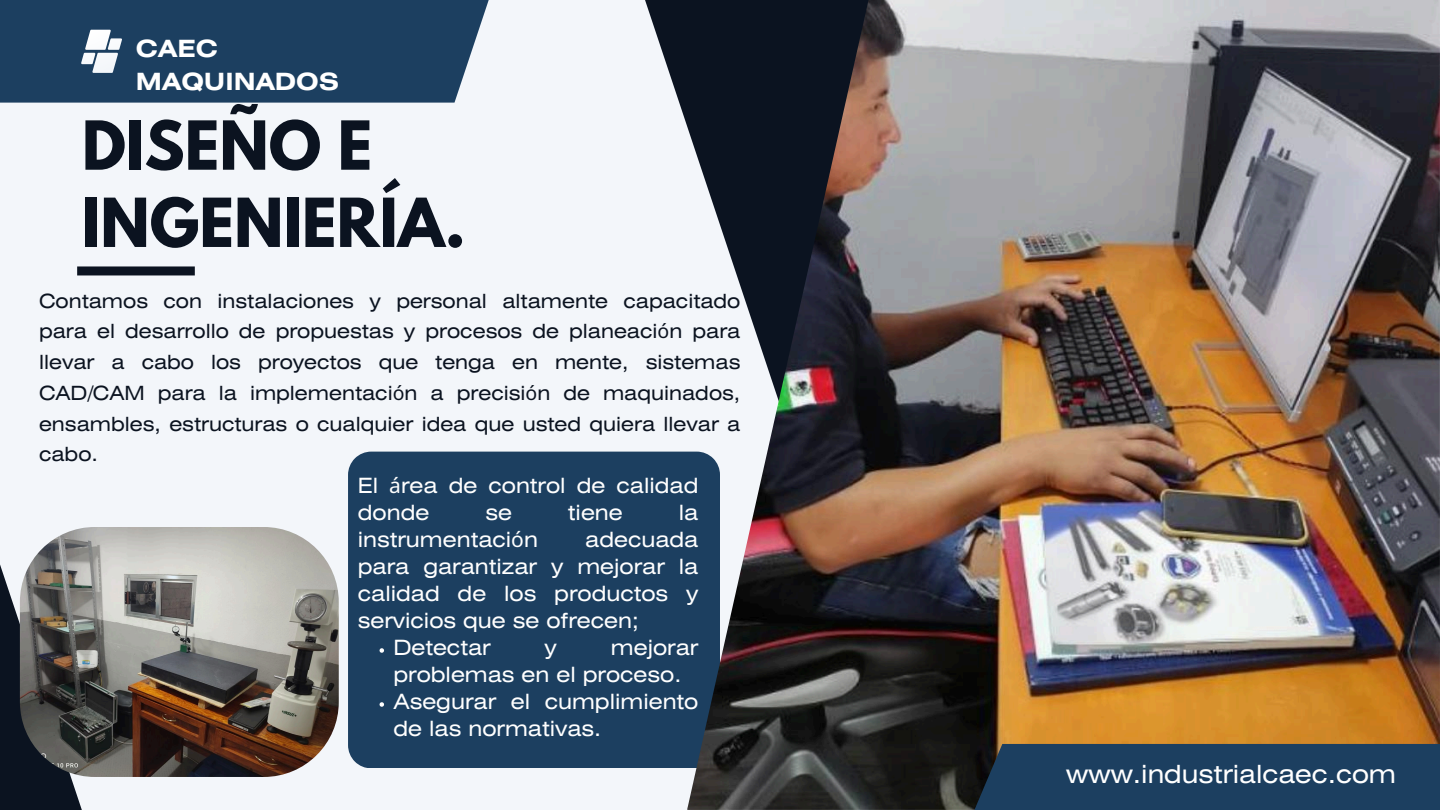
<style>
.page{position:relative;width:1440px;height:810px;background:#f3f6fa}
.page>*{position:absolute;margin:0;border:0;box-sizing:border-box;transform-origin:0 0}
.t1{font:700 59.8px/77.2px "League Spartan";color:#0b1320}
.t2{font:25px "Helios Ext";color:#fff}
.t3{font:700 23.7px/33px "Helios Ext";color:#fff}
.t4{font:21px/27px "Helios Ext";color:#fff}
.t5{font:19.5px/30.8px "Helios Ext";color:#0b1320;text-align:justify}
.s1{font-family:"Noto Sans"}
</style>
<div class="page">
<div style="left:77px;top:266px;width:118px;height:9px;background:#0b1320"></div>
<div style="left:348px;top:452px;width:339px;height:316px;background:#1c3f60"></div>
<div style="left:0;top:0;width:489px;height:103px;background:#1c3f60"></div>
<svg style="left:81px;top:30px;width:41px;height:43px"></svg>
<svg style="left:645px;top:0;width:42px;height:126px"></svg>
<img style="left:687px;top:0;width:753px;height:810px">
<div style="left:974px;top:744px;width:466px;height:66px;background:#1c3f60"></div>
<svg style="left:0;top:528px;width:82px;height:282px;fill:#0b1320"></svg>
<img style="left:20px;top:527px;width:319px;height:250px;border-radius:75px">
<svg style="left:380px;top:648px;width:4px;height:5px"></svg>
<svg style="left:380px;top:702px;width:4px;height:5px"></svg>
<p class="t3" style="left:136px;top:34px;width:205px">CAEC<br>MAQUINADOS</p>
<p class="t1" style="left:82px;top:115px;width:385px">DISEÑO E<br>INGENIERÍA.</p>
<h3 class="t5" style="left:39px;top:287px;width:703px">Contamos con instalaciones y personal altamente capacitado para el desarrollo de propuestas y procesos de planeaci<span class="s1">ó</span>n para llevar a cabo los proyectos que tenga en mente, sistemas CAD/CAM para la implementaci<span class="s1">ó</span>n a precisi<span class="s1">ó</span>n de maquinados, ensambles, estructuras o cualquier idea que usted quiera llevar a cabo.</h3>
<h1 class="t4" style="left:358px;top:474px;width:342px">El <span class="s1">á</span>rea de control de calidad donde</h1>
<h1 class="t4" style="left:485px;top:501px;width:28px">se</h1>
<h1 class="t4" style="left:568px;top:501px;width:56px">tiene</h1>
<h1 class="t4" style="left:679px;top:501px;width:21px">la</h1>
<h1 class="t4" style="left:358px;top:528px;width:182px">instrumentaci<span class="s1">ó</span>n</h1>
<h1 class="t4" style="left:358px;top:528px;width:342px;text-align:justify;text-indent:227px">adecuada para garantizar y mejorar la calidad de los productos y servicios que se ofrecen;</h1>
<p class="t4" style="left:393px;top:636px;width:99px">Detectar</p>
<p class="t4" style="left:545px;top:636px;width:14px">y</p>
<p class="t4" style="left:393px;top:636px;width:306px;text-indent:217px">mejorar problemas en el proceso.</p>
<p class="t4" style="left:393px;top:690px;width:306px">Asegurar el cumplimiento de las normativas.</p>
<p class="t2" style="left:1066px;top:765px;width:331px">www.industrialcaec.com</p>
</div>
